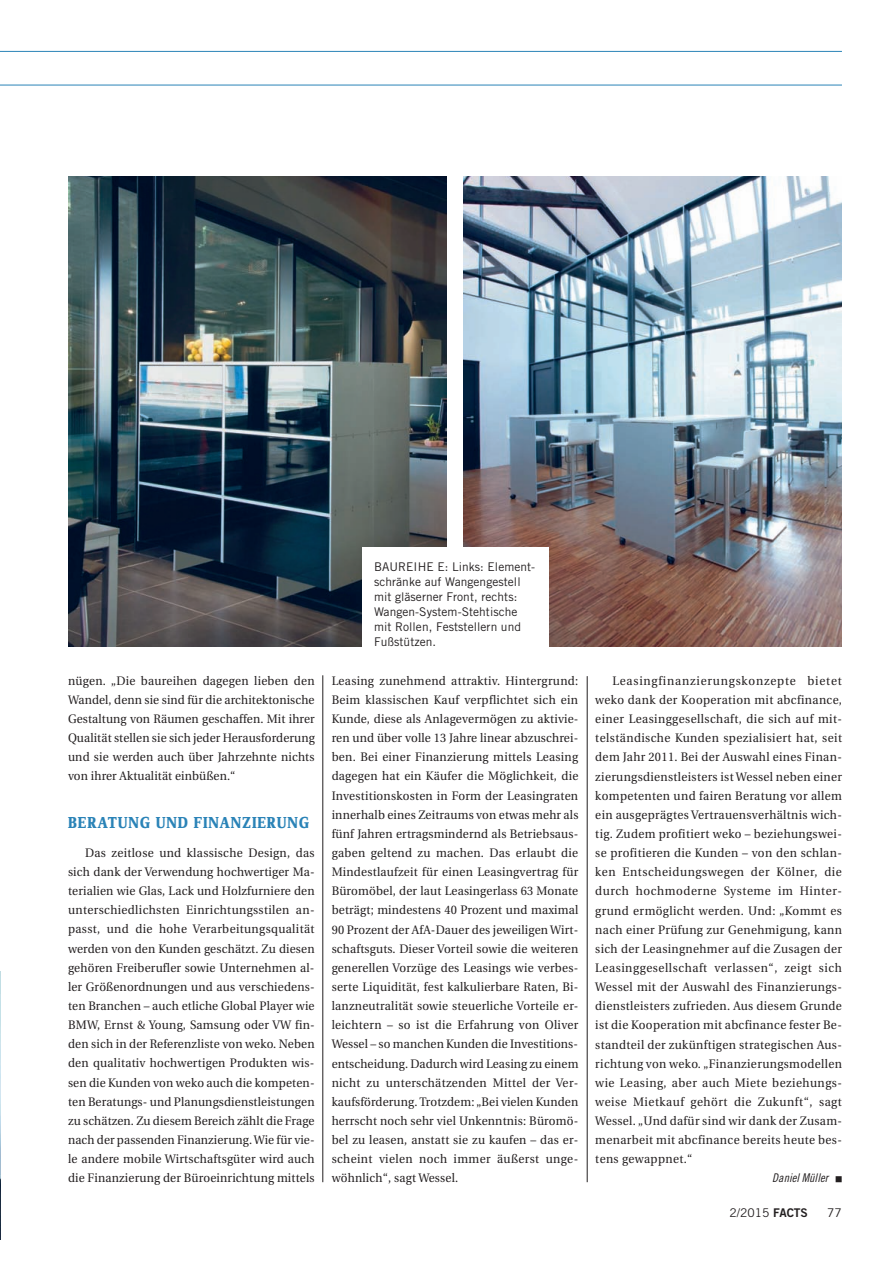
<style>
.page{position:relative;width:893px;height:1263px;background:#fff}
.page>*{position:absolute;margin:0;border:0;box-sizing:border-box;transform-origin:0 0}
.t1{font:700 16.5px "Zine Serif Dis";letter-spacing:.05em;color:#2a83b7}
.t2{font:12.3px/19.2px "Utopia";letter-spacing:.015em;color:#231f20;text-align:justify;scale:.95 1}
.t3{font:12px/15px "Trade Gothic";letter-spacing:.005em;color:#231f20}
.t4{font:12px "Trade Gothic Cond Eighteen Obl";letter-spacing:.005em;color:#231f20}
.s1{font-family:"Trade Gothic Bold Two"}
</style>
<div class="page">
<img style="left:463px;top:176px;width:379px;height:470px">
<hr style="left:0;top:51px;width:842px;height:1px;background:#2a83b7">
<hr style="left:0;top:85px;width:842px;height:1px;background:#2a83b7">
<hr style="left:322px;top:675px;width:1px;height:507px;background:#231f20">
<hr style="left:587px;top:676px;width:1px;height:506px;background:#231f20">
<img style="left:0;top:972px;width:1px;height:267px">
<img style="left:68px;top:176px;width:378px;height:470px">
<div style="left:362px;top:547px;width:186px;height:115px;background:#fff"></div>
<p class="t2" style="left:68px;top:671px;width:261px">nügen. „Die baureihen dagegen lieben den Wandel, denn sie sind für die architektonische Gestaltung von Räumen geschaffen. Mit ihrer Qualität stellen sie sich jeder Herausforderung und sie werden auch über Jahrzehnte nichts von ihrer Aktualität einbüßen.“</p>
<h1 class="t1" style="left:68px;top:814px;width:243px">BERATUNG UND FINANZIERUNG</h1>
<p class="t2" style="left:68px;top:843px;width:261px;text-indent:17px">Das zeitlose und klassische Design, das sich dank der Verwendung hochwertiger Ma&shy;terialien wie Glas, Lack und Holzfurniere den unterschiedlichsten Einrichtungsstilen an&shy;passt, und die hohe Verarbeitungsqualität werden von den Kunden geschätzt. Zu diesen gehören Freiberufler sowie Unternehmen al&shy;ler Größenordnungen und aus verschiedens&shy;ten Branchen – auch etliche Global Player wie BMW, Ernst &amp; Young, Samsung oder VW fin&shy;den sich in der Referenzliste von weko. Neben den qualitativ hochwertigen Produkten wis&shy;sen die Kunden von weko auch die kompeten&shy;ten Beratungs- und Planungsdienstleistungen zu schätzen. Zu diesem Bereich zählt die Frage nach der passenden Finanzierung. Wie für vie&shy;le andere mobile Wirtschaftsgüter wird auch die Finanzierung der Büroeinrichtung mittels</p>
<p class="t3" style="left:374px;top:559px;width:163px">baureihe e: Links: Element&shy;schränke auf Wangengestell mit gläserner Front, rechts:<br>Wangen-System-Stehtische mit Rollen, Feststellern und<br>Fußstützen.</p>
<p class="t2" style="left:332px;top:671px;width:261px">Leasing zunehmend attraktiv. Hintergrund:<br>Beim klassischen Kauf verpflichtet sich ein Kunde, diese als Anlagevermögen zu aktivie&shy;ren und über volle 13 Jahre linear abzuschrei&shy;ben. Bei einer Finanzierung mittels Leasing dagegen hat ein Käufer die Möglichkeit, die Investitionskosten in Form der Leasingraten innerhalb eines Zeitraums von etwas mehr als fünf Jahren ertragsmindernd als Betriebsaus&shy;gaben geltend zu machen. Das erlaubt die Mindestlaufzeit für einen Leasingvertrag für Büromöbel, der laut Leasingerlass 63 Monate beträgt; mindestens 40 Prozent und maximal 90 Prozent der AfA-Dauer des jeweiligen Wirt&shy;schaftsguts. Dieser Vorteil sowie die weiteren generellen Vorzüge des Leasings wie verbes&shy;serte Liquidität, fest kalkulierbare Raten, Bi&shy;lanzneutralität sowie steuerliche Vorteile er&shy;leichtern – so ist die Erfahrung von Oliver Wessel – so manchen Kunden die Investitions&shy;entscheidung. Dadurch wird Leasing zu einem nicht zu unterschätzenden Mittel der Ver&shy;kaufsförderung. Trotzdem: „Bei vielen Kunden herrscht noch sehr viel Unkenntnis: Büromö&shy;bel zu leasen, anstatt sie zu kaufen – das er&shy;scheint vielen noch immer äußerst unge&shy;wöhnlich“, sagt Wessel.</p>
<p class="t2" style="left:595px;top:671px;width:261px;text-indent:17px">Leasingfinanzierungskonzepte bietet weko dank der Kooperation mit abcfinance, einer Leasinggesellschaft, die sich auf mit&shy;telständische Kunden spezialisiert hat, seit dem Jahr 2011. Bei der Auswahl eines Finan&shy;zierungsdienstleisters ist Wessel neben einer kompetenten und fairen Beratung vor allem ein ausgeprägtes Vertrauensverhältnis wich&shy;tig. Zudem profitiert weko – beziehungswei&shy;se profitieren die Kunden – von den schlan&shy;ken Entscheidungswegen der Kölner, die durch hochmoderne Systeme im Hinter&shy;grund ermöglicht werden. Und: „Kommt es nach einer Prüfung zur Genehmigung, kann sich der Leasingnehmer auf die Zusagen der Leasinggesellschaft verlassen“, zeigt sich Wessel mit der Auswahl des Finanzierungs&shy;dienstleisters zufrieden. Aus diesem Grunde ist die Kooperation mit abcfinance fester Be&shy;standteil der zukünftigen strategischen Aus&shy;richtung von weko. „Finanzierungsmodellen wie Leasing, aber auch Miete beziehungs&shy;weise Mietkauf gehört die Zukunft“, sagt Wessel. „Und dafür sind wir dank der Zusam&shy;menarbeit mit abcfinance bereits heute bes&shy;tens gewappnet.“</p>
<p class="t4" style="left:772px;top:1171px;width:57px">Daniel Müller</p>
<p class="t3" style="left:729px;top:1205px;width:80px">2/2015 <span class="s1">FACTS</span></p>
<p class="t3" style="left:827px;top:1205px;width:16px">77</p>
</div>
